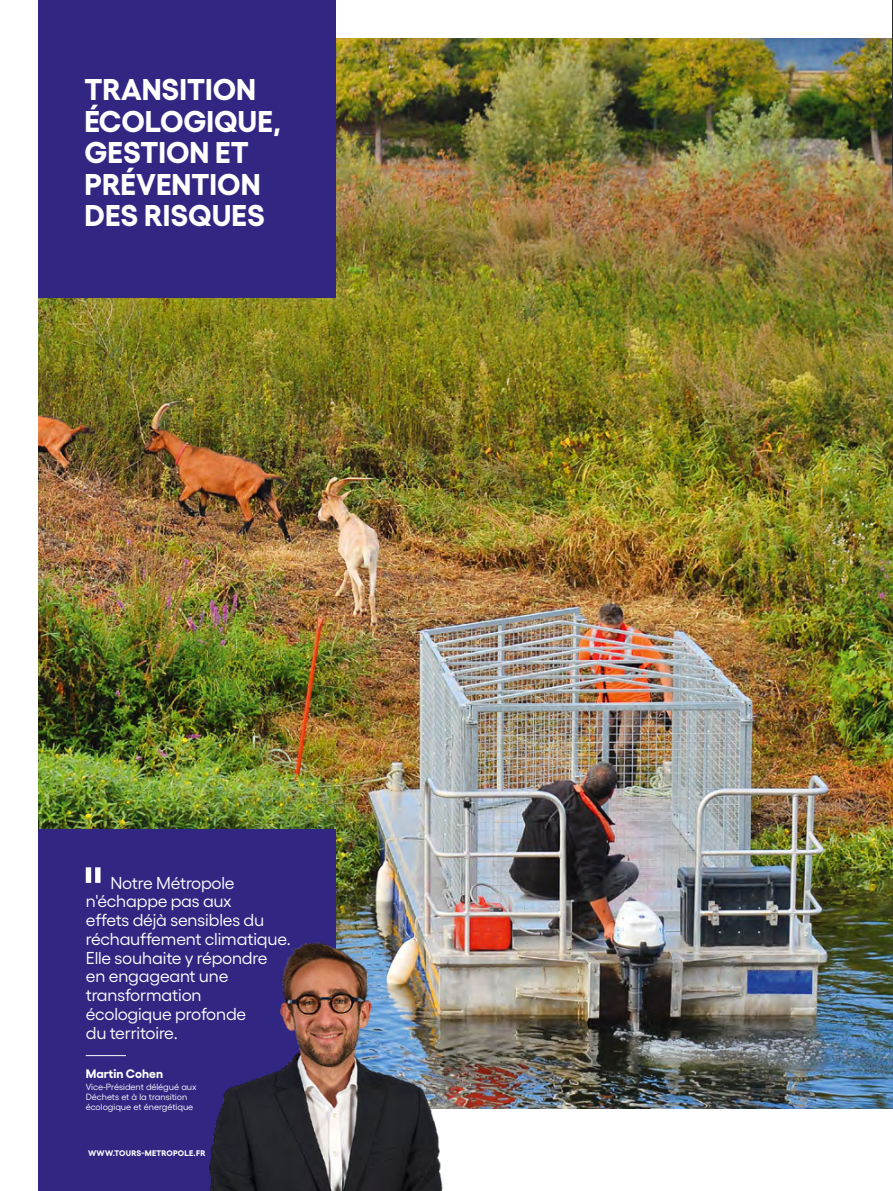
<style>
.page{position:relative;width:893px;height:1191px;background:#fff}
.page>*{position:absolute;margin:0;border:0;box-sizing:border-box;transform-origin:0 0}
.t1{font:700 30px/31.5px "Gellix";color:#fff}
.t2{font:17.25px/18.8px "Gellix";letter-spacing:-.005em;color:#fff}
.t3{font:700 12.3px "Gellix";color:#fff}
.t4{font:9px/9.8px "Gellix";color:#fff}
.t5{font:700 8.1px "Gellix";letter-spacing:.03em;color:#fff}
</style>
<div class="page">
<img style="left:38px;top:38px;width:855px;height:1070px">
<div style="left:38px;top:0;width:298px;height:298px;background:#312783"></div>
<div style="left:38px;top:829px;width:298px;height:362px;background:#312783"></div>
<hr style="left:86px;top:1055px;width:40px;height:1px;background:#fff">
<div style="left:86px;top:867px;width:5px;height:16px;background:#fff"></div>
<div style="left:95px;top:867px;width:6px;height:16px;background:#fff"></div>
<img style="left:892px;top:0;width:1px;height:237px">
<img style="left:209px;top:916px;width:234px;height:275px">
<h1 class="t1" style="left:85px;top:71px;width:198px">TRANSITION<br>ÉCOLOGIQUE,<br>GESTION ET<br>PRÉVENTION<br>DES RISQUES</h1>
<p class="t2" style="left:86px;top:871px;width:207px;text-indent:25px">Notre Métropole n'échappe pas aux<br>effets déjà sensibles du réchauffement climatique.<br>Elle souhaite y répondre en engageant une transformation écologique profonde<br>du territoire.</p>
<p class="t3" style="left:86px;top:1064px;width:79px">Martin Cohen</p>
<p class="t4" style="left:86px;top:1081px;width:112px">Vice-Président délégué aux<br>Déchets et à la transition écologique et énergétique</p>
<p class="t5" style="left:88px;top:1146px;width:119px">WWW.TOURS-METROPOLE.FR</p>
</div>
